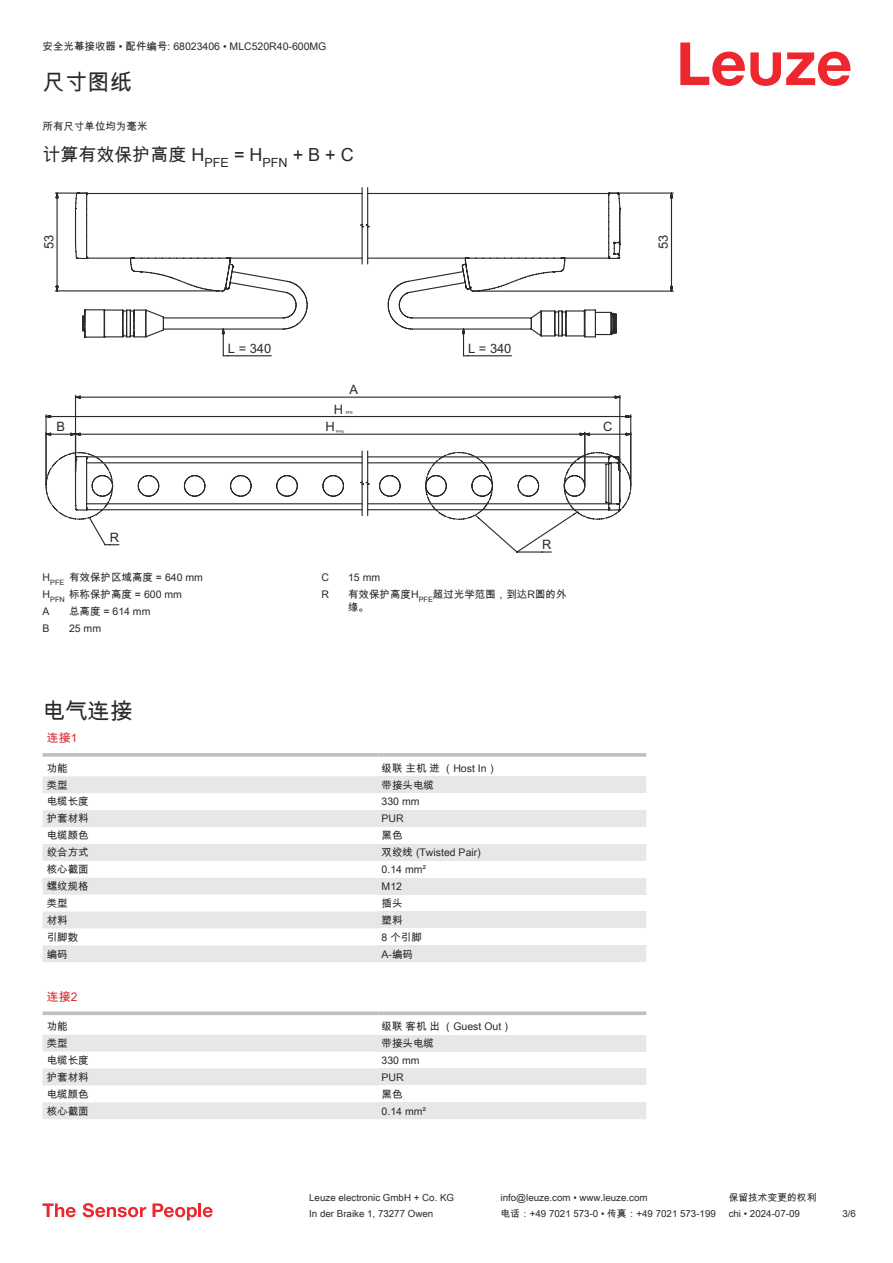
<style>
.page{position:relative;width:893px;height:1263px;background:#fff}
.page>*{position:absolute;margin:0;border:0;box-sizing:border-box;transform-origin:0 0}
.t1{font:22.5px "Arial Unicode MS";color:#2b292a}
.t2{font:18px "Arial Unicode MS";color:#2b292a}
.t3{font:12.9px "Arial";color:#2b292a}
.t4{font:12px "Arial Unicode MS";color:#db2a30}
.t5{font:10.5px/17px "Arial Unicode MS";color:#2b292a}
.t6{font:9.75px "Arial Unicode MS";color:#2b292a}
.t7{font:3.9px "Arial";color:#2b292a}
</style>
<div class="page">
<svg style="left:680px;top:43px;width:170px;height:43px"></svg>
<svg style="left:43px;top:776px;width:335px;height:186px;fill:#e6e7e9"></svg>
<svg style="left:43px;top:753px;width:335px;height:4px"></svg>
<hr style="left:378px;top:753px;width:268px;height:4px;background:#c5c7c8">
<div style="left:378px;top:776px;width:268px;height:17px;background:#e6e7e9"></div>
<div style="left:378px;top:810px;width:268px;height:17px;background:#e6e7e9"></div>
<div style="left:378px;top:844px;width:268px;height:17px;background:#e6e7e9"></div>
<div style="left:378px;top:878px;width:268px;height:17px;background:#e6e7e9"></div>
<div style="left:378px;top:911px;width:268px;height:17px;background:#e6e7e9"></div>
<div style="left:378px;top:945px;width:268px;height:17px;background:#e6e7e9"></div>
<svg style="left:43px;top:1035px;width:335px;height:84px;fill:#e6e7e9"></svg>
<svg style="left:43px;top:1011px;width:335px;height:4px"></svg>
<svg style="left:378px;top:1011px;width:268px;height:4px"></svg>
<div style="left:378px;top:1035px;width:268px;height:16px;background:#e6e7e9"></div>
<div style="left:378px;top:1068px;width:268px;height:17px;background:#e6e7e9"></div>
<div style="left:378px;top:1102px;width:268px;height:17px;background:#e6e7e9"></div>
<svg style="left:43px;top:1203px;width:33px;height:14px"></svg>
<svg style="left:83px;top:1203px;width:63px;height:14px"></svg>
<svg style="left:153px;top:1203px;width:44px;height:17px"></svg>
<hr style="left:198px;top:1203px;width:3px;height:14px;background:#ed272d">
<svg style="left:203px;top:1207px;width:10px;height:10px"></svg>
<svg style="left:621px;top:192px;width:53px;height:100px"></svg>
<svg style="left:54px;top:187px;width:567px;height:170px"></svg>
<svg style="left:45px;top:394px;width:587px;height:159px"></svg>
<p class="t5" style="left:43px;top:38px;width:285px">安全光幕接收器 • 配件编号: 68023406 • MLC520R40-600MG</p>
<h1 class="t1" style="left:43px;top:66px;width:91px">尺寸图纸</h1>
<p class="t5" style="left:43px;top:118px;width:106px">所有尺寸单位均为毫米</p>
<h2 class="t2" style="left:43px;top:141px;width:313px">计算有效保护高度 H<sub>PFE</sub> = H<sub>PFN</sub> + B + C</h2>
<p class="t3" style="left:42px;top:249px;width:16px;rotate:-90deg">53</p>
<p class="t3" style="left:656px;top:249px;width:16px;rotate:-90deg">53</p>
<p class="t3" style="left:228px;top:341px;width:45px">L = 340</p>
<p class="t3" style="left:468px;top:341px;width:45px">L = 340</p>
<p class="t3" style="left:350px;top:382px;width:10px">A</p>
<p class="t3" style="left:57px;top:419px;width:10px">B</p>
<p class="t3" style="left:334px;top:402px;width:11px">H</p>
<p class="t7" style="left:346px;top:410px;width:9px">PFE</p>
<p class="t3" style="left:326px;top:419px;width:11px">H</p>
<p class="t7" style="left:336px;top:429px;width:9px">PFN</p>
<p class="t3" style="left:603px;top:419px;width:11px">C</p>
<p class="t3" style="left:110px;top:530px;width:11px">R</p>
<p class="t5" style="left:43px;top:569px;width:162px">H<sub>PFE</sub> 有效保护区域高度 = 640 mm<br>H<sub>PFN</sub> 标称保护高度 = 600 mm<br>A</p>
<p class="t5" style="left:69px;top:603px;width:83px">总高度 = 614 mm</p>
<p class="t5" style="left:43px;top:620px;width:9px">B</p>
<p class="t5" style="left:69px;top:620px;width:34px">25 mm</p>
<p class="t3" style="left:542px;top:537px;width:11px">R</p>
<p class="t5" style="left:322px;top:569px;width:9px">C</p>
<p class="t5" style="left:348px;top:569px;width:34px">15 mm</p>
<p class="t5" style="left:322px;top:586px;width:9px">R</p>
<p class="t5" style="left:348px;top:588px;width:220px;line-height:12.6px">有效保护高度H<sub>PFE</sub>超过光学范围，到达R圆的外缘。</p>
<h1 class="t1" style="left:43px;top:695px;width:91px">电气连接</h1>
<p class="t4" style="left:47px;top:729px;width:32px">连接1</p>
<p class="t5" style="left:47px;top:759px;width:22px">功能</p>
<p class="t5" style="left:382px;top:759px;width:117px">级联 主机 进 （Host In）</p>
<p class="t5" style="left:47px;top:776px;width:22px">类型</p>
<p class="t5" style="left:382px;top:776px;width:54px">带接头电缆</p>
<p class="t5" style="left:47px;top:793px;width:43px">电缆长度</p>
<p class="t5" style="left:382px;top:793px;width:39px">330 mm</p>
<p class="t5" style="left:47px;top:810px;width:43px">护套材料</p>
<p class="t5" style="left:382px;top:810px;width:24px">PUR</p>
<p class="t5" style="left:47px;top:827px;width:43px">电缆颜色</p>
<p class="t5" style="left:382px;top:827px;width:22px">黑色</p>
<p class="t5" style="left:47px;top:844px;width:43px">绞合方式</p>
<p class="t5" style="left:382px;top:844px;width:101px">双绞线 (Twisted Pair)</p>
<p class="t5" style="left:47px;top:861px;width:43px">核心截面</p>
<p class="t5" style="left:382px;top:861px;width:46px">0.14 mm²</p>
<p class="t5" style="left:47px;top:877px;width:43px">螺纹规格</p>
<p class="t5" style="left:382px;top:877px;width:22px">M12</p>
<p class="t5" style="left:47px;top:894px;width:22px">类型</p>
<p class="t5" style="left:382px;top:894px;width:22px">插头</p>
<p class="t5" style="left:47px;top:911px;width:22px">材料</p>
<p class="t5" style="left:382px;top:911px;width:22px">塑料</p>
<p class="t5" style="left:47px;top:928px;width:33px">引脚数</p>
<p class="t5" style="left:382px;top:928px;width:42px">8 个引脚</p>
<p class="t5" style="left:47px;top:945px;width:22px">编码</p>
<p class="t5" style="left:382px;top:945px;width:33px">A-编码</p>
<p class="t4" style="left:47px;top:988px;width:32px">连接2</p>
<p class="t5" style="left:47px;top:1017px;width:22px">功能</p>
<p class="t5" style="left:382px;top:1017px;width:132px">级联 客机 出 （Guest Out）</p>
<p class="t5" style="left:47px;top:1034px;width:22px">类型</p>
<p class="t5" style="left:382px;top:1034px;width:54px">带接头电缆</p>
<p class="t5" style="left:47px;top:1051px;width:43px">电缆长度</p>
<p class="t5" style="left:382px;top:1051px;width:39px">330 mm</p>
<p class="t5" style="left:47px;top:1068px;width:43px">护套材料</p>
<p class="t5" style="left:382px;top:1068px;width:24px">PUR</p>
<p class="t5" style="left:47px;top:1085px;width:43px">电缆颜色</p>
<p class="t5" style="left:382px;top:1085px;width:22px">黑色</p>
<p class="t5" style="left:47px;top:1102px;width:43px">核心截面</p>
<p class="t5" style="left:382px;top:1102px;width:46px">0.14 mm²</p>
<p class="t6" style="left:309px;top:1191px;width:146px">Leuze electronic GmbH + Co. KG</p>
<p class="t6" style="left:501px;top:1191px;width:149px">info@leuze.com • www.leuze.com</p>
<p class="t6" style="left:729px;top:1191px;width:89px">保留技术变更的权利</p>
<p class="t6" style="left:309px;top:1206px;width:126px">In der Braike 1, 73277 Owen</p>
<p class="t6" style="left:501px;top:1206px;width:217px">电话：+49 7021 573-0 • 传真：+49 7021 573-199</p>
<p class="t6" style="left:729px;top:1206px;width:73px">chi • 2024-07-09</p>
<p class="t6" style="left:842px;top:1206px;width:15px">3/6</p>
</div>
